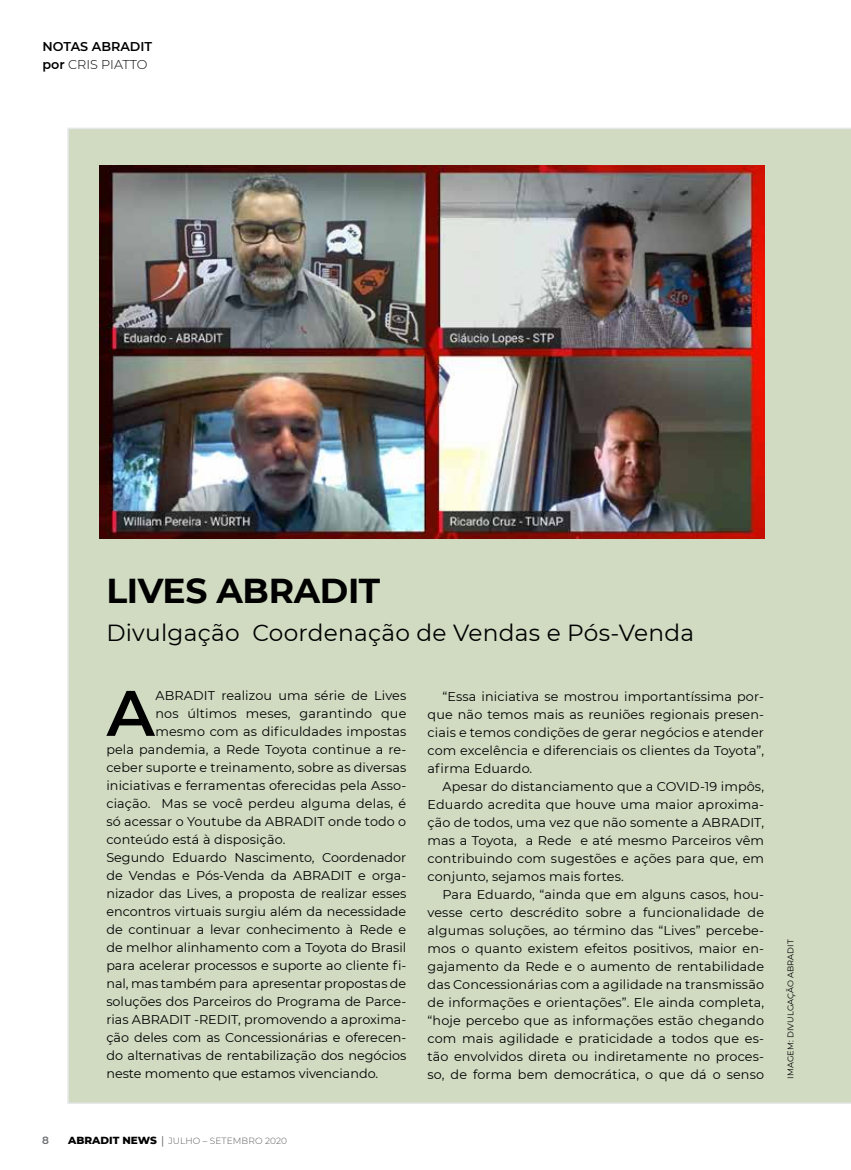
<style>
.page{position:relative;width:851px;height:1170px;background:#fff}
.page>*{position:absolute;margin:0;border:0;box-sizing:border-box;transform-origin:0 0}
.t1{font:600 64.2px "Montserrat";color:#000}
.t2{font:700 34.5px "Montserrat";letter-spacing:-.01em;color:#000}
.t3{font:23.25px "Montserrat";letter-spacing:.01em;color:#000}
.t4{font:12.75px/18px "Montserrat";color:#000;text-align:justify}
.t5{font:600 12.75px/18px "Montserrat";color:#000}
.t6{font:600 10.5px "Montserrat";color:#6d6e71}
.t7{font:300 9px "Montserrat";letter-spacing:.01em;color:#58595b}
.t8{font:8.25px "Montserrat";letter-spacing:.01em;color:#000}
.s1{font-weight:300}
.s2{font-weight:800;font-size:10.5px;color:#000}
.s3{font-family:"Myriad Pro";font-weight:400;font-size:10.5px}
</style>
<div class="page">
<div style="left:67px;top:128px;width:783px;height:975px;background:#d0dbc2"></div>
<img style="left:100px;top:166px;width:664px;height:373px">
<p class="t5" style="left:43px;top:37px;width:111px">NOTAS ABRADIT por <span class="s1">CRIS PIATTO</span></p>
<h2 class="t2" style="left:106px;top:565px;width:275px">LIVES ABRADIT</h2>
<h3 class="t3" style="left:106px;top:616px;width:589px">Divulgação Coordenação de Vendas e Pós-Venda</h3>
<h1 class="t1" style="left:107px;top:667px;width:50px">A</h1>
<p class="t4" style="left:155px;top:685px;width:252px">ABRADIT realizou uma série de Lives</p>
<p class="t4" style="left:155px;top:703px;width:252px">nos últimos meses, garantindo que</p>
<p class="t4" style="left:155px;top:721px;width:252px">mesmo com as dificuldades impostas</p>
<p class="t4" style="left:106px;top:739px;width:301px">pela pandemia, a Rede Toyota continue a re-</p>
<p class="t4" style="left:106px;top:757px;width:301px">ceber suporte e treinamento, sobre as diversas</p>
<p class="t4" style="left:106px;top:775px;width:301px">iniciativas e ferramentas oferecidas pela Asso-</p>
<p class="t4" style="left:106px;top:793px;width:301px">ciação. Mas se você perdeu alguma delas, é</p>
<p class="t4" style="left:106px;top:811px;width:301px">só acessar o Youtube da ABRADIT onde todo o</p>
<p class="t4" style="left:106px;top:829px;width:180px">conteúdo está à disposição.</p>
<p class="t4" style="left:106px;top:847px;width:301px">Segundo Eduardo Nascimento, Coordenador</p>
<p class="t4" style="left:106px;top:865px;width:301px">de Vendas e Pós-Venda da ABRADIT e orga-</p>
<p class="t4" style="left:106px;top:883px;width:301px">nizador das Lives, a proposta de realizar esses</p>
<p class="t4" style="left:106px;top:901px;width:301px">encontros virtuais surgiu além da necessidade</p>
<p class="t4" style="left:106px;top:919px;width:301px">de continuar a levar conhecimento à Rede e</p>
<p class="t4" style="left:106px;top:937px;width:301px">de melhor alinhamento com a Toyota do Brasil</p>
<p class="t4" style="left:106px;top:955px;width:301px">para acelerar processos e suporte ao cliente fi-</p>
<p class="t4" style="left:106px;top:973px;width:301px">nal, mas também para apresentar propostas de</p>
<p class="t4" style="left:106px;top:991px;width:301px">soluções dos Parceiros do Programa de Parce-</p>
<p class="t4" style="left:106px;top:1009px;width:301px">rias ABRADIT -REDIT, promovendo a aproxima-</p>
<p class="t4" style="left:106px;top:1027px;width:301px">ção deles com as Concessionárias e oferecen-</p>
<p class="t4" style="left:106px;top:1045px;width:301px">do alternativas de rentabilização dos negócios</p>
<p class="t4" style="left:106px;top:1063px;width:273px">neste momento que estamos vivenciando.</p>
<p class="t4" style="left:427px;top:687px;width:338px;text-indent:15px">“Essa iniciativa se mostrou importantíssima por&shy;que não temos mais as reuniões regionais presen&shy;ciais e temos condições de gerar negócios e atender com excelência e diferenciais os clientes da Toyota”, afirma Eduardo.</p>
<p class="t4" style="left:427px;top:777px;width:338px;text-indent:15px">Apesar do distanciamento que a COVID-19 impôs, Eduardo acredita que houve uma maior aproxima&shy;ção de todos, uma vez que não somente a ABRADIT, mas a Toyota, a Rede e até mesmo Parceiros vêm contribuindo com sugestões e ações para que, em conjunto, sejamos mais fortes.</p>
<p class="t4" style="left:427px;top:885px;width:338px;text-indent:15px">Para Eduardo, “ainda que em alguns casos, hou&shy;vesse certo descrédito sobre a funcionalidade de algumas soluções, ao término das “Lives” percebe&shy;mos o quanto existem efeitos positivos, maior en&shy;gajamento da Rede e o aumento de rentabilidade das Concessionárias com a agilidade na transmissão de informações e orientações”. Ele ainda completa, “hoje percebo que as informações estão chegando com mais agilidade e praticidade a todos que es&shy;tão envolvidos direta ou indiretamente no proces&shy;so, de forma bem democrática, o que dá o senso</p>
<p class="t6" style="left:42px;top:1133px;width:8px">8</p>
<p class="t7" style="left:68px;top:1134px;width:221px"><span class="s2">ABRADIT NEWS</span> <span class="s3">|</span> JULHO – SETEMBRO 2020</p>
<p class="t8" style="left:784px;top:1078px;width:141px;rotate:-90deg">IMAGEM: DIVULGAÇÃO ABRADIT</p>
</div>
